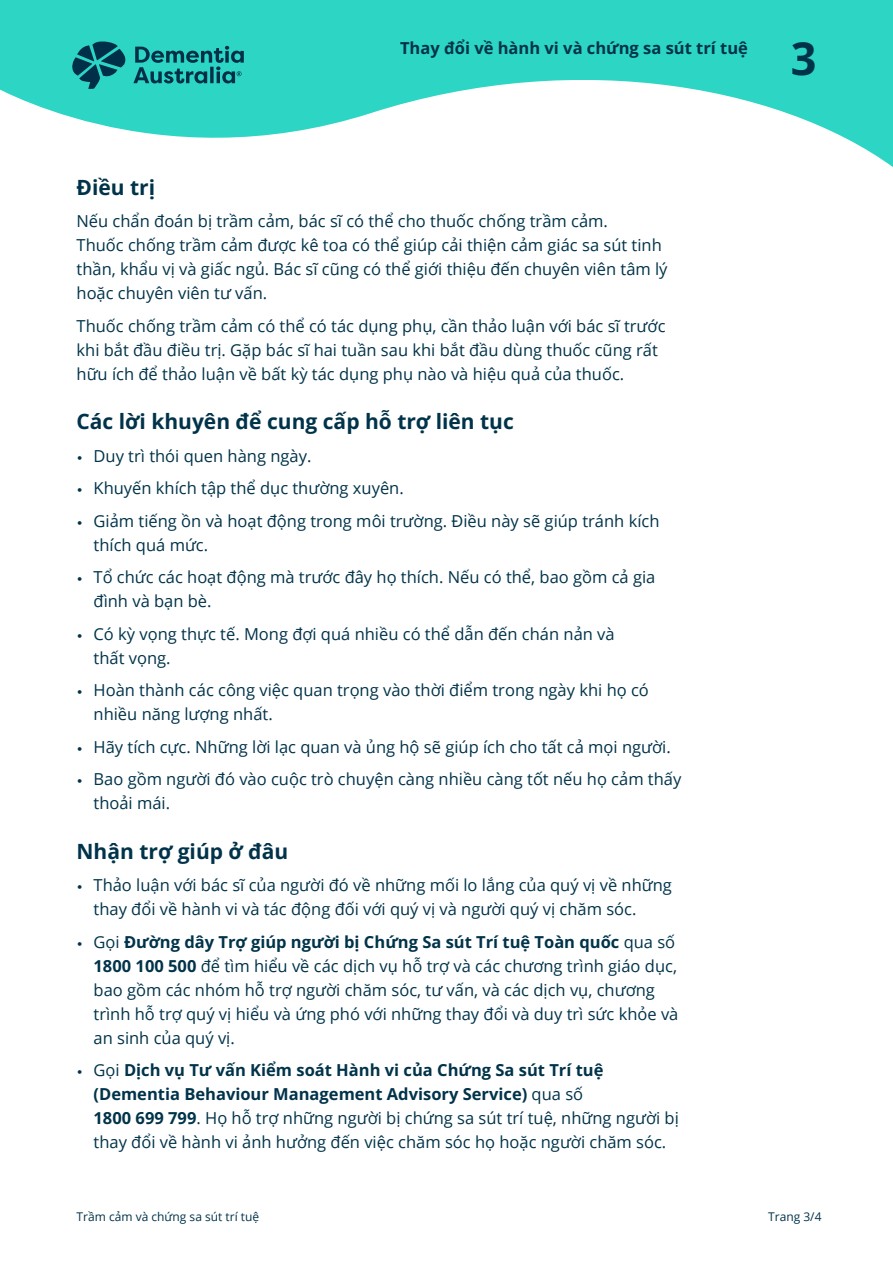
<style>
.page{position:relative;width:893px;height:1263px;background:#fff}
.page>*{position:absolute;margin:0;border:0;box-sizing:border-box;transform-origin:0 0}
.t1{font:700 45px "Open Sans";color:#00334a}
.t2{font:700 21px "Open Sans";color:#00334a}
.t3{font:16.5px/24px "Open Sans";color:#00334a}
.t4{font:700 16.5px "Open Sans";color:#00334a}
.t5{font:12px "Open Sans";color:#00334a}
.s1{font-family:"Filson Pro"}
.s2{font-weight:700}
</style>
<div class="page">
<svg style="left:0;top:0;width:893px;height:167px;fill:#2cd5c4"></svg>
<svg style="left:72px;top:41px;width:172px;height:48px;background:#1d9d9a"></svg>
<p class="t4" style="left:400px;top:37px;width:349px">Thay đổi về hành vi và chứng sa sút trí tuệ</p>
<h1 class="t1" style="left:791px;top:27px;width:27px">3</h1>
<p class="t2" style="left:77px;top:172px;width:80px">Điều trị</p>
<p class="t3" style="left:77px;top:209px;width:593px">Nếu chẩn đoán bị trầm cảm, bác sĩ có thể cho thuốc chống trầm cảm.<br>Thuốc chống trầm cảm được kê toa có thể giúp cải thiện cảm giác sa sút tinh thần, khẩu vị và giấc ngủ. Bác sĩ cũng có thể giới thiệu đến chuyên viên tâm lý hoặc chuyên viên tư vấn.</p>
<p class="t3" style="left:77px;top:313px;width:590px">Thuốc chống trầm cảm có thể có tác dụng phụ, cần thảo luận với bác sĩ trước khi bắt đầu điều trị. Gặp bác sĩ hai tuần sau khi bắt đầu dùng thuốc cũng rất hữu ích để thảo luận về bất kỳ tác dụng phụ nào và hiệu quả của thuốc.</p>
<p class="t2" style="left:77px;top:407px;width:439px">Các lời khuyên để cung cấp hỗ trợ liên tục</p>
<p class="t3" style="left:77px;top:443px;width:236px"><span class="s1">•</span> Duy trì thói quen hàng ngày.</p>
<p class="t3" style="left:77px;top:476px;width:329px"><span class="s1">•</span> Khuyến khích tập thể dục thường xuyên.</p>
<p class="t3" style="left:94px;top:508px;width:567px;text-indent:-17px"><span class="s1">•</span> Giảm tiếng ồn và hoạt động trong môi trường. Điều này sẽ giúp tránh kích thích quá mức.</p>
<p class="t3" style="left:94px;top:565px;width:563px;text-indent:-17px"><span class="s1">•</span> Tổ chức các hoạt động mà trước đây họ thích. Nếu có thể, bao gồm cả gia đình và bạn bè.</p>
<p class="t3" style="left:94px;top:621px;width:523px;text-indent:-17px"><span class="s1">•</span> Có kỳ vọng thực tế. Mong đợi quá nhiều có thể dẫn đến chán nản và thất vọng.</p>
<p class="t3" style="left:94px;top:678px;width:557px;text-indent:-17px"><span class="s1">•</span> Hoàn thành các công việc quan trọng vào thời điểm trong ngày khi họ có nhiều năng lượng nhất.</p>
<p class="t3" style="left:77px;top:734px;width:596px"><span class="s1">•</span> Hãy tích cực. Những lời lạc quan và ủng hộ sẽ giúp ích cho tất cả mọi người.</p>
<p class="t3" style="left:94px;top:767px;width:589px;text-indent:-17px"><span class="s1">•</span> Bao gồm người đó vào cuộc trò chuyện càng nhiều càng tốt nếu họ cảm thấy thoải mái.</p>
<p class="t2" style="left:77px;top:836px;width:213px">Nhận trợ giúp ở đâu</p>
<p class="t3" style="left:94px;top:873px;width:580px;text-indent:-17px"><span class="s1">•</span> Thảo luận với bác sĩ của người đó về những mối lo lắng của quý vị về những thay đổi về hành vi và tác động đối với quý vị và người quý vị chăm sóc.</p>
<p class="t3" style="left:94px;top:929px;width:586px;text-indent:-17px"><span class="s1">•</span> Gọi <span class="s2">Đường dây Trợ giúp người bị Chứng Sa sút Trí tuệ Toàn quốc</span> qua số <span class="s2">1800 100 500</span> để tìm hiểu về các dịch vụ hỗ trợ và các chương trình giáo dục, bao gồm các nhóm hỗ trợ người chăm sóc, tư vấn, và các dịch vụ, chương trình hỗ trợ quý vị hiểu và ứng phó với những thay đổi và duy trì sức khỏe và an sinh của quý vị.</p>
<p class="t3" style="left:94px;top:1058px;width:587px;text-indent:-17px"><span class="s1">•</span> Gọi <span class="s2">Dịch vụ Tư vấn Kiểm soát Hành vi của Chứng Sa sút Trí tuệ (Dementia Behaviour Management Advisory Service)</span> qua số<br><span class="s2">1800 699 799</span>. Họ hỗ trợ những người bị chứng sa sút trí tuệ, những người bị thay đổi về hành vi ảnh hưởng đến việc chăm sóc họ hoặc người chăm sóc.</p>
<p class="t5" style="left:77px;top:1209px;width:184px">Trầm cảm và chứng sa sút trí tuệ</p>
<p class="t5" style="left:768px;top:1209px;width:55px">Trang 3/4</p>
</div>
